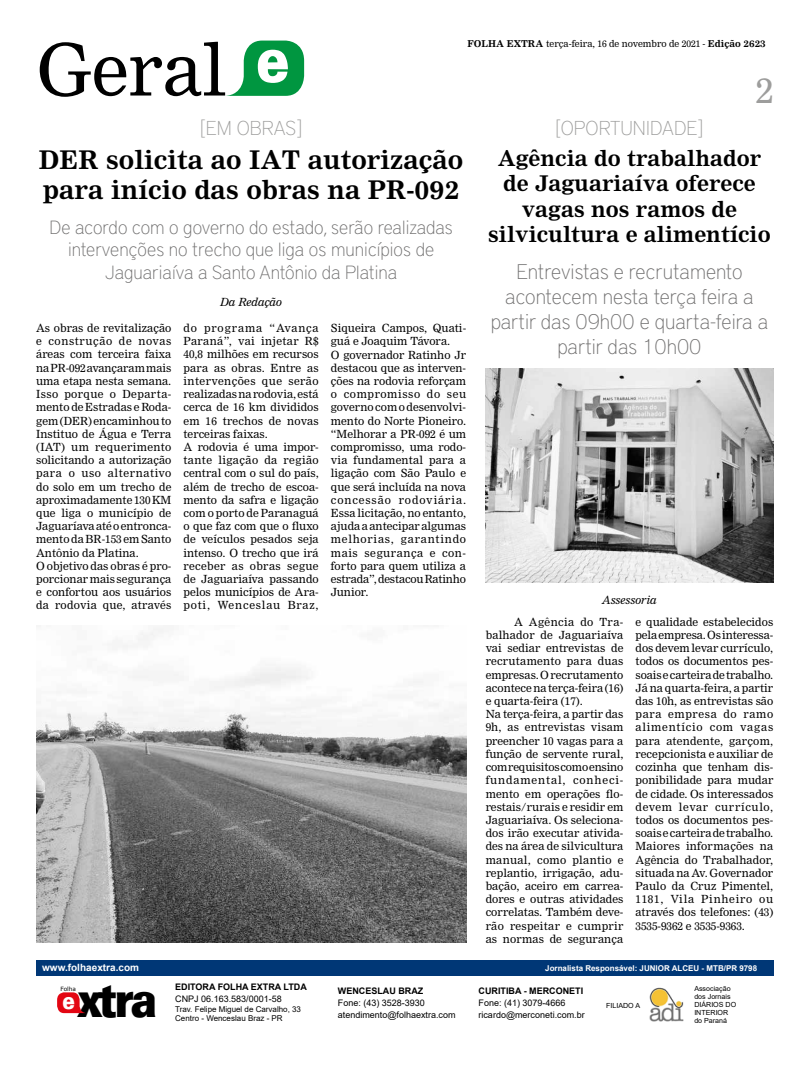
<style>
.page{position:relative;width:811px;height:1072px;background:#fff}
.page>*{position:absolute;margin:0;border:0;box-sizing:border-box;transform-origin:0 0}
.t1{font:70.4px "Nimrod MT Std";color:#000}
.t2{font:900 48.7px "Univers";color:#000;scale:.89 1}
.t3{font:35px "Nimrod MT Std";color:#9d9d9c}
.t4{font:700 25.1px/30.2px "Nimrod";color:#000}
.t5{font:700 21.1px/25.4px "Nimrod";color:#000;text-align:center}
.t6{font:100 21px/25.2px "District Pro";color:#706f6f;text-align:center}
.t7{font:100 20px "District Pro";color:#9d9d9c}
.t8{font:100 19px/22.8px "District Pro";color:#706f6f;text-align:center}
.t9{font:11px/13.2px "Nimrod MT Std";color:#000}
.t10{font:italic 11px "Nimrod MT Std";color:#000}
.t11{font:700 10px "Arial";color:#fff}
.t12{font:9.3px "Nimrod MT Std";color:#000}
.t13{font:9px/12.1px "Arial";color:#000}
.t14{font:700 9px "Arial";color:#000}
.t15{font:8px/9.1px "Arial";color:#000}
.t16{font:700 8px "Arial";color:#fff}
.t17{font:7px/8px "Arial";color:#000}
.t18{font:5.8px "Verdana";color:#000}
.s1{font-family:"Nimrod";font-weight:700}
</style>
<div class="page">
<div style="left:36px;top:960px;width:737px;height:15px;background:#003776"></div>
<svg style="left:57px;top:992px;width:28px;height:21px"></svg>
<img style="left:649px;top:987px;width:35px;height:34px">
<svg style="left:226px;top:41px;width:78px;height:55px"></svg>
<img style="left:36px;top:628px;width:430px;height:314px">
<img style="left:485px;top:368px;width:288px;height:214px">
<h1 class="t1" style="left:36px;top:29px;width:255px">Geral <sup>e</sup></h1>
<h3 class="t7" style="left:200px;top:114px;width:104px">[EM OBRAS]</h3>
<p class="t12" style="left:467px;top:38px;width:300px"><span class="s1">FOLHA EXTRA</span> terça-feira, 16 de novembro de 2021 - <span class="s1">Edição 2623</span></p>
<h3 class="t7" style="left:555px;top:114px;width:149px">[OPORTUNIDADE]</h3>
<h3 class="t3" style="left:755px;top:69px;width:19px">2</h3>
<h3 class="t4" style="left:39px;top:145px;width:426px">DER solicita ao IAT autorização para início das obras na PR-092</h3>
<h3 class="t8" style="left:49px;top:214px;width:405px">De acordo com o governo do estado, serão realizadas intervenções no trecho que liga os municípios de<br>Jaguariaíva a Santo Antônio da Platina</h3>
<p class="t10" style="left:220px;top:296px;width:63px">Da Redação</p>
<p class="t9" style="left:36px;top:321px;width:137px">As obras de revitalização e construção de novas áreas com terceira faixa na PR-092 avançaram mais uma etapa nesta semana.<br>Isso porque o Departa&shy;mento de Estradas e Roda&shy;gem (DER) encaminhou to<br>Instituo de Água e Terra (IAT) um requerimento solicitando a autorização para o uso alternativo do solo em um trecho de aproximadamente 130 KM que liga o município de<br>Jaguaríava até o entronca&shy;mento da BR-153 em Santo<br>Antônio da Platina.<br>O objetivo das obras é pro&shy;porcionar mais segurança e confortou aos usuários da rodovia que, através</p>
<p class="t9" style="left:183px;top:321px;width:137px">do programa “Avança<br>Paraná”, vai injetar R$<br>40,8 milhões em recursos para as obras. Entre as intervenções que serão realizadas na rodovia, está cerca de 16 km divididos em 16 trechos de novas terceiras faixas.<br>A rodovia é uma impor&shy;tante ligação da região central com o sul do país, além de trecho de escoa&shy;mento da safra e ligação com o porto de Paranaguá o que faz com que o fluxo de veículos pesados seja intenso. O trecho que irá receber as obras segue de Jaguariaíva passando pelos municípios de Ara&shy;poti, Wenceslau Braz,</p>
<p class="t9" style="left:331px;top:321px;width:137px">Siqueira Campos, Quati&shy;guá e Joaquim Távora.<br>O governador Ratinho Jr destacou que as interven&shy;ções na rodovia reforçam o compromisso do seu governo com o desenvolvi&shy;mento do Norte Pioneiro. “Melhorar a PR-092 é um compromisso, uma rodo&shy;via fundamental para a ligação com São Paulo e que será incluída na nova concessão rodoviária.<br>Essa licitação, no entanto, ajuda a antecipar algumas melhorias, garantindo mais segurança e con&shy;forto para quem utiliza a estrada”, destacou Ratinho<br>Junior.</p>
<p class="t11" style="left:42px;top:960px;width:98px">www.folhaextra.com</p>
<h2 class="t2" style="left:62px;top:967px;width:108px"><sup>e</sup>xtra</h2>
<p class="t14" style="left:175px;top:980px;width:133px">EDITORA FOLHA EXTRA LTDA</p>
<p class="t18" style="left:61px;top:984px;width:17px">Folha</p>
<p class="t13" style="left:175px;top:992px;width:108px">CNPJ 06.163.583/0001-58</p>
<p class="t15" style="left:175px;top:1004px;width:127px">Trav. Felipe Miguel de Carvalho, 33<br>Centro - Wenceslau Braz - PR</p>
<p class="t14" style="left:338px;top:984px;width:87px">WENCESLAU BRAZ</p>
<p class="t13" style="left:338px;top:996px;width:119px">Fone: (43) 3528-3930 atendimento@folhaextra.com</p>
<h3 class="t5" style="left:488px;top:146px;width:284px">Agência do trabalhador de Jaguariaíva oferece vagas nos ramos de silvicultura e alimentício</h3>
<h3 class="t6" style="left:491px;top:257px;width:279px">Entrevistas e recrutamento acontecem nesta terça feira a partir das 09h00 e quarta-feira a partir das 10h00</h3>
<p class="t10" style="left:602px;top:593px;width:56px">Assessoria</p>
<p class="t9" style="left:485px;top:615px;width:139px;text-indent:28px">A Agência do Tra&shy;balhador de Jaguariaíva vai sediar entrevistas de recrutamento para duas empresas. O recrutamento acontece na terça-feira (16) e quarta-feira (17).<br>Na terça-feira, a partir das<br>9h, as entrevistas visam preencher 10 vagas para a função de servente rural, com requisitos como ensino fundamental, conheci&shy;mento em operações flo&shy;restais/rurais e residir em<br>Jaguariaíva. Os seleciona&shy;dos irão executar ativida&shy;des na área de silvicultura manual, como plantio e replantio, irrigação, adu&shy;bação, aceiro em carrea&shy;dores e outras atividades correlatas. Também deve&shy;rão respeitar e cumprir as normas de segurança</p>
<p class="t9" style="left:635px;top:615px;width:139px;text-align:justify">e qualidade estabelecidos pela empresa. Os interessa&shy;dos devem levar currículo, todos os documentos pes&shy;soais e carteira de trabalho.<br>Já na quarta-feira, a partir das 10h, as entrevistas são para empresa do ramo alimentício com vagas para atendente, garçom, recepcionista e auxiliar de cozinha que tenham dis&shy;ponibilidade para mudar de cidade. Os interessados devem levar currículo, todos os documentos pes&shy;soais e carteira de trabalho.<br>Maiores informações na Agência do Trabalhador, situada na Av. Governador Paulo da Cruz Pimentel, 1181, Vila Pinheiro ou através dos telefones: (43)<br>3535-9362 e 3535-9363.</p>
<p class="t16" style="left:545px;top:962px;width:213px">Jornalista Responsável: JUNIOR ALCEU - MTB/PR 9798</p>
<p class="t17" style="left:694px;top:984px;width:43px">Associação dos Jornais<br>DIÁRIOS DO<br>INTERIOR do Paraná</p>
<p class="t14" style="left:478px;top:984px;width:106px">CURITIBA - MERCONETI</p>
<p class="t13" style="left:478px;top:996px;width:108px">Fone: (41) 3079-4666 ricardo@merconeti.com.br</p>
<p class="t17" style="left:606px;top:1001px;width:35px">FILIADO A</p>
</div>
